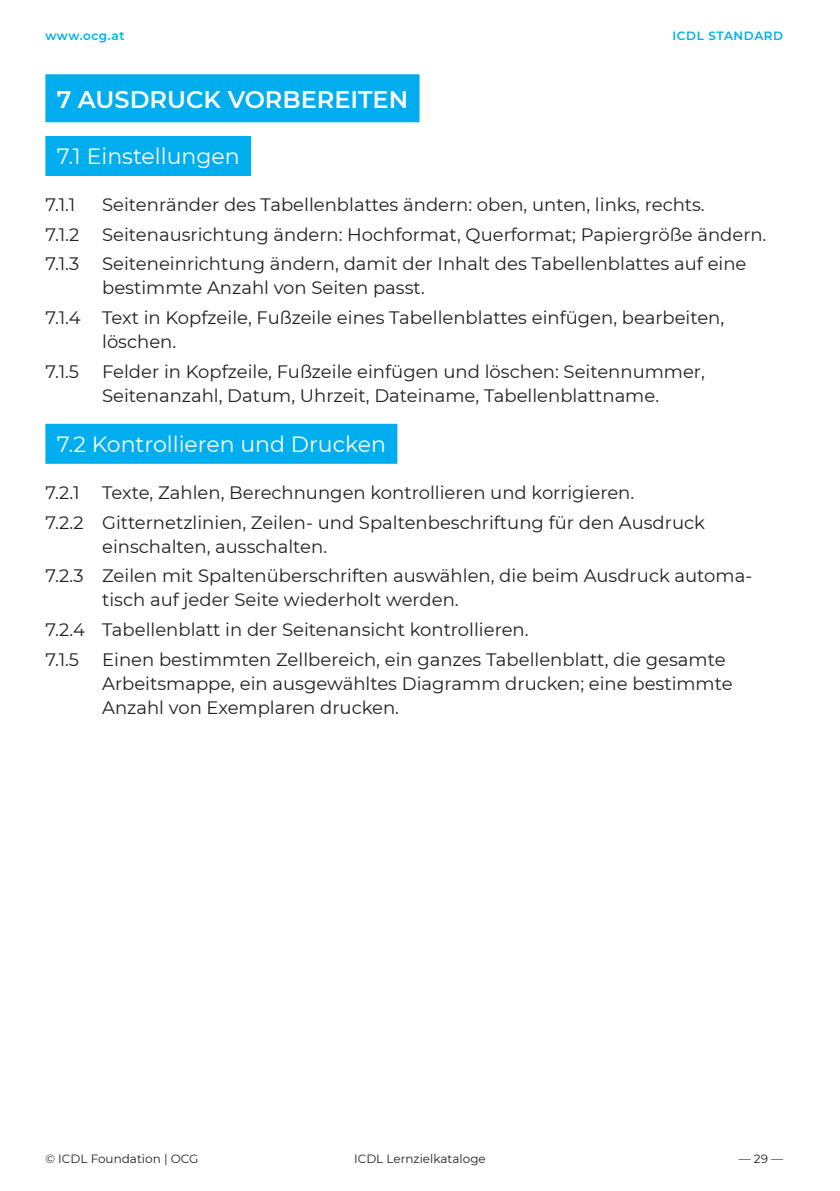
<style>
.page{position:relative;width:840px;height:1191px;background:#fff}
.page>*{position:absolute;margin:0;border:0;box-sizing:border-box;transform-origin:0 0}
.H3_Kapitelüberschrift{font:600 24px "Montserrat";color:#fff}
.H4_Skill_Set{font:22px "Montserrat";color:#fff}
.Fliesstext_schwarz_9_12{font:18px/24px "Montserrat";color:#231f20}
.t1{font:12px "Montserrat";color:#231f20}
.t2{font:600 12px "Montserrat";letter-spacing:.05em;color:#00aeef}
</style>
<div class="page">
<div style="left:45px;top:74px;width:374px;height:48px;background:#00aeef"></div>
<div style="left:45px;top:136px;width:206px;height:40px;background:#00aeef"></div>
<div style="left:45px;top:424px;width:352px;height:40px;background:#00aeef"></div>
<p class="t2" style="left:45px;top:27px;width:81px">www.ocg.at</p>
<p class="t2" style="left:672px;top:27px;width:112px">ICDL STANDARD</p>
<p class="H3_Kapitelüberschrift" style="left:57px;top:83px;width:353px">7 AUSDRUCK VORBEREITEN</p>
<p class="H4_Skill_Set" style="left:57px;top:141px;width:184px">7.1 Einstellungen</p>
<p class="Fliesstext_schwarz_9_12" style="left:45px;top:192px;width:31px">7.1.1</p>
<p class="Fliesstext_schwarz_9_12" style="left:102px;top:192px;width:603px">Seitenränder des Tabellenblattes ändern: oben, unten, links, rechts.</p>
<p class="Fliesstext_schwarz_9_12" style="left:45px;top:222px;width:35px">7.1.2</p>
<p class="Fliesstext_schwarz_9_12" style="left:102px;top:222px;width:665px">Seitenausrichtung ändern: Hochformat, Querformat; Papiergröße ändern.</p>
<p class="Fliesstext_schwarz_9_12" style="left:45px;top:251px;width:35px">7.1.3</p>
<p class="Fliesstext_schwarz_9_12" style="left:102px;top:251px;width:645px">Seiteneinrichtung ändern, damit der Inhalt des Tabellenblattes auf eine bestimmte Anzahl von Seiten passt.</p>
<p class="Fliesstext_schwarz_9_12" style="left:102px;top:305px;width:623px;text-indent:-57px">7.1.4 Text in Kopfzeile, Fußzeile eines Tabellenblattes einfügen, bearbeiten, löschen.</p>
<p class="Fliesstext_schwarz_9_12" style="left:45px;top:359px;width:35px">7.1.5</p>
<p class="Fliesstext_schwarz_9_12" style="left:102px;top:359px;width:604px">Felder in Kopfzeile, Fußzeile einfügen und löschen: Seitennummer,<br>Seitenanzahl, Datum, Uhrzeit, Dateiname, Tabellenblattname.</p>
<p class="H4_Skill_Set" style="left:57px;top:429px;width:330px">7.2 Kontrollieren und Drucken</p>
<p class="Fliesstext_schwarz_9_12" style="left:45px;top:480px;width:36px">7.2.1</p>
<p class="Fliesstext_schwarz_9_12" style="left:102px;top:480px;width:533px">Texte, Zahlen, Berechnungen kontrollieren und korrigieren.</p>
<p class="Fliesstext_schwarz_9_12" style="left:102px;top:509px;width:604px;text-indent:-57px">7.2.2 Gitternetzlinien, Zeilen- und Spaltenbeschriftung für den Ausdruck einschalten, ausschalten.</p>
<p class="Fliesstext_schwarz_9_12" style="left:102px;top:563px;width:651px;text-indent:-57px">7.2.3 Zeilen mit Spaltenüberschriften auswählen, die beim Ausdruck automa&shy;tisch auf jeder Seite wiederholt werden.</p>
<p class="Fliesstext_schwarz_9_12" style="left:45px;top:617px;width:484px">7.2.4 Tabellenblatt in der Seitenansicht kontrollieren.</p>
<p class="Fliesstext_schwarz_9_12" style="left:45px;top:646px;width:35px">7.1.5</p>
<p class="Fliesstext_schwarz_9_12" style="left:102px;top:646px;width:631px">Einen bestimmten Zellbereich, ein ganzes Tabellenblatt, die gesamte<br>Arbeitsmappe, ein ausgewähltes Diagramm drucken; eine bestimmte<br>Anzahl von Exemplaren drucken.</p>
<p class="t1" style="left:45px;top:1150px;width:154px">© ICDL Foundation | OCG</p>
<p class="t1" style="left:354px;top:1150px;width:133px">ICDL Lernzielkataloge</p>
<p class="t1" style="left:738px;top:1150px;width:46px">— 29 —</p>
</div>
